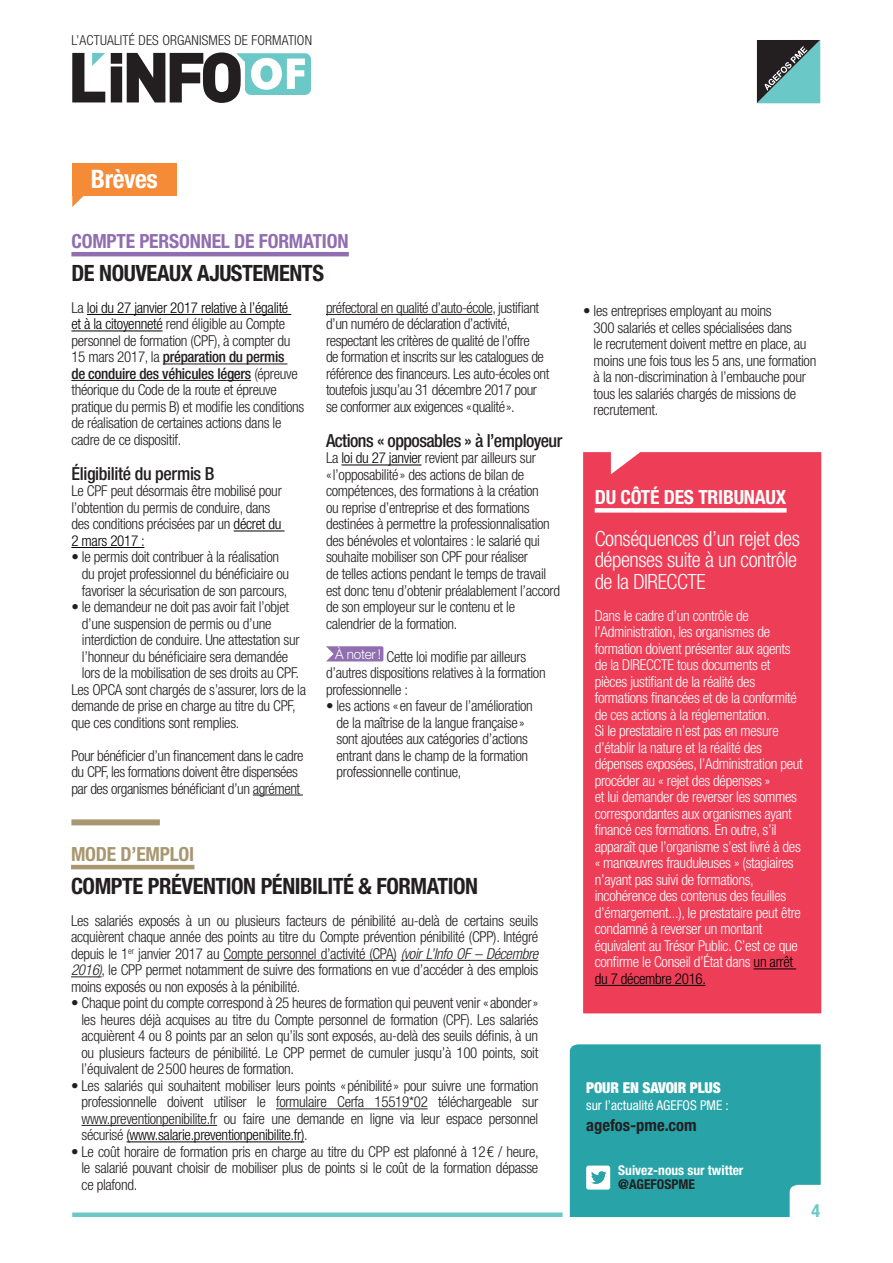
<style>
.page{position:relative;width:893px;height:1263px;background:#fff}
.page>*{position:absolute;margin:0;border:0;box-sizing:border-box;transform-origin:0 0}
.t1{font:700 condensed 25.5px "Helvetica Neue LT Std";letter-spacing:-.015em;color:#fff}
.t2{font:700 condensed 22.5px "Helvetica Neue LT Std";letter-spacing:-.02em;color:#231f20}
.t3{font:300 condensed 21px/21.8px "Helvetica Neue LT Std";letter-spacing:-.02em;color:#fff}
.t4{font:700 condensed 19.5px "Helvetica Neue LT Std";letter-spacing:-.01em;color:#906eb0}
.t5{font:700 condensed 19.5px "Helvetica Neue LT Std";letter-spacing:-.01em;color:#fff}
.t6{font:700 condensed 19.5px "Helvetica Neue LT Std";letter-spacing:-.01em;color:#a89770}
.t7{font:500 condensed 18px "Helvetica Neue LT Std";letter-spacing:-.03em;color:#231f20}
.t8{font:700 condensed 18px "Helvetica Neue LT Std";color:#6ac8c7}
.t9{font:700 condensed 16.5px "Helvetica Neue LT Std";color:#231f20}
.t10{font:300 condensed 15px/16.5px "Helvetica Neue LT Std";letter-spacing:-.02em;color:#231f20}
.t11{font:300 condensed 15px/16.5px "Helvetica Neue LT Std";letter-spacing:-.02em;color:#fff}
.t12{font:900 condensed 15px "Helvetica Neue LT Std";letter-spacing:-.01em;color:#fff}
.t13{font:300 condensed 13.65px "Helvetica Neue LT Std";letter-spacing:.01em;color:#231f20}
.t14{font:condensed 13.5px "Helvetica Neue LT Std";color:#fff}
.t15{font:700 condensed 13.5px "Helvetica Neue LT Std";color:#fff}
.t16{font:700 condensed 13.5px "Helvetica Neue LT Std";color:#231f20}
.s1{color:#000}
.s2{font-weight:500}
.s3{font-stretch:normal;font-size:13.5px;color:#fff}
.s4{font-style:italic}
</style>
<div class="page">
<svg style="left:72px;top:53px;width:33px;height:49px"></svg>
<div style="left:245px;top:53px;width:66px;height:42px;background:#6ac8c7;border-radius:6px"></div>
<svg style="left:111px;top:52px;width:194px;height:51px"></svg>
<div style="left:72px;top:1212px;width:491px;height:5px;background:#6ac8c7"></div>
<svg style="left:757px;top:40px;width:63px;height:63px;background:#507d7d"></svg>
<div style="left:570px;top:1044px;width:251px;height:173px;background:#28a3a7"></div>
<svg style="left:72px;top:195px;width:14px;height:12px"></svg>
<div style="left:72px;top:163px;width:104px;height:32px;background:#f58b37"></div>
<hr style="left:71px;top:252px;width:278px;height:4px;background:#906eb0">
<hr style="left:87px;top:314px;width:204px;height:1px;background:#000">
<hr style="left:71px;top:331px;width:92px;height:1px;background:#000">
<hr style="left:163px;top:364px;width:124px;height:1px;background:#231f20">
<hr style="left:71px;top:380px;width:180px;height:1px;background:#231f20">
<hr style="left:234px;top:531px;width:50px;height:1px;background:#000">
<hr style="left:71px;top:547px;width:73px;height:1px;background:#000">
<hr style="left:253px;top:795px;width:50px;height:1px;background:#231f20">
<hr style="left:326px;top:314px;width:166px;height:1px;background:#231f20">
<hr style="left:341px;top:465px;width:80px;height:1px;background:#000">
<svg style="left:326px;top:646px;width:57px;height:15px"></svg>
<hr style="left:71px;top:865px;width:123px;height:4px;background:#a89770">
<hr style="left:224px;top:960px;width:172px;height:1px;background:#231f20">
<hr style="left:401px;top:960px;width:137px;height:1px;background:#231f20">
<hr style="left:71px;top:976px;width:31px;height:1px;background:#231f20">
<hr style="left:276px;top:1108px;width:152px;height:1px;background:#231f20">
<hr style="left:82px;top:1125px;width:135px;height:1px;background:#231f20">
<hr style="left:127px;top:1141px;width:177px;height:1px;background:#000">
<div style="left:583px;top:452px;width:238px;height:561px;background:#ee3d56"></div>
<div style="left:595px;top:508px;width:192px;height:5px;background:#fff"></div>
<hr style="left:754px;top:968px;width:42px;height:1px;background:#000">
<hr style="left:595px;top:985px;width:110px;height:1px;background:#000">
<div style="left:71px;top:819px;width:89px;height:6px;background:#a89770"></div>
<p class="t13" style="left:71px;top:33px;width:242px">L’ACTUALITÉ DES ORGANISMES DE FORMATION</p>
<h1 class="t1" style="left:91px;top:164px;width:69px">Brèves</h1>
<h3 class="t4" style="left:71px;top:229px;width:279px">COMPTE PERSONNEL DE FORMATION</h3>
<h2 class="t2" style="left:71px;top:260px;width:254px">DE NOUVEAUX AJUSTEMENTS</h2>
<p class="t10" style="left:71px;top:299px;width:234px">La <span class="s1">loi du 27 janvier 2017 relative à l’égalité<br>et à la citoyenneté</span> rend éligible au Compte personnel de formation (CPF), à compter du 15 mars 2017, la <span class="s2">préparation du permis<br>de conduire des véhicules légers</span> (épreuve théorique du Code de la route et épreuve pratique du permis B) et modifie les conditions de réalisation de certaines actions dans le cadre de ce dispositif.</p>
<p class="t7" style="left:71px;top:463px;width:145px">Éligibilité du permis B</p>
<p class="t10" style="left:71px;top:483px;width:212px">Le CPF peut désormais être mobilisé pour l’obtention du permis de conduire, dans des conditions précisées par un <span class="s1">décret du 2 mars 2017 :</span></p>
<p class="t10" style="left:82px;top:549px;width:209px;text-indent:-10px">• le permis doit contribuer à la réalisation du projet professionnel du bénéficiaire ou favoriser la sécurisation de son parcours,</p>
<p class="t10" style="left:71px;top:598px;width:219px">• le demandeur ne doit pas avoir fait l’objet</p>
<p class="t10" style="left:82px;top:615px;width:191px">d’une suspension de permis ou d’une</p>
<p class="t10" style="left:82px;top:631px;width:219px">interdiction de conduire. Une attestation sur</p>
<p class="t10" style="left:82px;top:648px;width:208px">l’honneur du bénéficiaire sera demandée</p>
<p class="t10" style="left:82px;top:664px;width:219px">lors de la mobilisation de ses droits au CPF.</p>
<p class="t10" style="left:71px;top:681px;width:236px">Les OPCA sont chargés de s’assurer, lors de la</p>
<p class="t10" style="left:71px;top:697px;width:226px">demande de prise en charge au titre du CPF,</p>
<p class="t10" style="left:71px;top:714px;width:170px">que ces conditions sont remplies.</p>
<p class="t10" style="left:71px;top:747px;width:234px">Pour bénéficier d’un financement dans le cadre du CPF, les formations doivent être dispensées par des organismes bénéficiant d’un agrément</p>
<p class="t10" style="left:326px;top:299px;width:225px">préfectoral en qualité d’auto-école, justifiant d’un numéro de déclaration d’activité, respectant les critères de qualité de l’offre<br>de formation et inscrits sur les catalogues de référence des financeurs. Les auto-écoles ont toutefois jusqu’au 31 décembre 2017 pour se conformer aux exigences «qualité».</p>
<p class="t7" style="left:326px;top:430px;width:238px">Actions « opposables » à l’employeur</p>
<p class="t10" style="left:326px;top:450px;width:236px">La <span class="s1">loi du 27 janvier</span> revient par ailleurs sur «l’opposabilité» des actions de bilan de compétences, des formations à la création<br>ou reprise d’entreprise et des formations destinées à permettre la professionnalisation des bénévoles et volontaires : le salarié qui souhaite mobiliser son CPF pour réaliser<br>de telles actions pendant le temps de travail est donc tenu d’obtenir préalablement l’accord de son employeur sur le contenu et le calendrier de la formation.</p>
<p class="t10" style="left:326px;top:648px;width:221px;text-indent:9px"><span class="s3">À noter !</span> Cette loi modifie par ailleurs d’autres dispositions relatives à la formation professionnelle :</p>
<p class="t10" style="left:336px;top:697px;width:198px;text-indent:-10px">• les actions «en faveur de l’amélioration de la maîtrise de la langue française» sont ajoutées aux catégories d’actions entrant dans le champ de la formation professionnelle continue,</p>
<h3 class="t6" style="left:71px;top:842px;width:125px">MODE D’EMPLOI</h3>
<h2 class="t2" style="left:71px;top:873px;width:409px">COMPTE PRÉVENTION PÉNIBILITÉ &amp; FORMATION</h2>
<p class="t10" style="left:71px;top:912px;width:469px;text-align:justify">Les salariés exposés à un ou plusieurs facteurs de pénibilité au-delà de certains seuils acquièrent chaque année des points au titre du Compte prévention pénibilité (CPP). Intégré depuis le 1<sup>er</sup> janvier 2017 au Compte personnel d’activité (CPA) <span class="s4">(voir L’Info OF – Décembre 2016)</span>, le CPP permet notamment de suivre des formations en vue d’accéder à des emplois moins exposés ou non exposés à la pénibilité.</p>
<p class="t10" style="left:82px;top:995px;width:458px;text-align:justify;text-indent:-11px">• Chaque point du compte correspond à 25 heures de formation qui peuvent venir «abonder» les heures déjà acquises au titre du Compte personnel de formation (CPF). Les salariés acquièrent 4 ou 8 points par an selon qu’ils sont exposés, au-delà des seuils définis, à un ou plusieurs facteurs de pénibilité. Le CPP permet de cumuler jusqu’à 100 points, soit l’équivalent de 2500 heures de formation.</p>
<p class="t10" style="left:82px;top:1077px;width:458px;text-align:justify;text-indent:-11px">• Les salariés qui souhaitent mobiliser leurs points «pénibilité» pour suivre une formation professionnelle doivent utiliser le formulaire Cerfa 15519*02 téléchargeable sur www.preventionpenibilite.fr ou faire une demande en ligne via leur espace personnel sécurisé <span class="s1">(www.salarie.preventionpenibilite.fr)</span>.</p>
<p class="t10" style="left:82px;top:1143px;width:459px;text-align:justify;text-indent:-10px">• Le coût horaire de formation pris en charge au titre du CPP est plafonné à 12€ / heure, le salarié pouvant choisir de mobiliser plus de points si le coût de la formation dépasse ce plafond.</p>
<p class="t10" style="left:594px;top:303px;width:224px;text-indent:-10px">• les entreprises employant au moins<br>300 salariés et celles spécialisées dans<br>le recrutement doivent mettre en place, au moins une fois tous les 5 ans, une formation à la non-discrimination à l’embauche pour tous les salariés chargés de missions de recrutement.</p>
<h3 class="t5" style="left:595px;top:485px;width:193px">DU CÔTÉ DES TRIBUNAUX</h3>
<h3 class="t3" style="left:595px;top:527px;width:207px">Conséquences d’un rejet des dépenses suite à un contrôle de la DIRECCTE</h3>
<p class="t11" style="left:595px;top:607px;width:210px">Dans le cadre d’un contrôle de l’Administration, les organismes de formation doivent présenter aux agents de la DIRECCTE tous documents et pièces justifiant de la réalité des formations financées et de la conformité de ces actions à la réglementation.<br>Si le prestataire n’est pas en mesure d’établir la nature et la réalité des dépenses exposées, l’Administration peut procéder au « rejet des dépenses »<br>et lui demander de reverser les sommes correspondantes aux organismes ayant financé ces formations. En outre, s’il apparaît que l’organisme s’est livré à des « manœuvres frauduleuses » (stagiaires n’ayant pas suivi de formations, incohérence des contenus des feuilles d’émargement...), le prestataire peut être condamné à reverser un montant équivalent au Trésor Public. C’est ce que confirme le Conseil d’État dans <span class="s1">un arrêt du 7 décembre 2016.</span></p>
<p class="t12" style="left:586px;top:1079px;width:136px">POUR EN SAVOIR PLUS</p>
<p class="t14" style="left:586px;top:1097px;width:144px">sur l’actualité AGEFOS PME :</p>
<p class="t9" style="left:586px;top:1115px;width:112px">agefos-pme.com</p>
<p class="t15" style="left:618px;top:1162px;width:127px">Suivez-nous sur twitter</p>
<p class="t16" style="left:618px;top:1175px;width:78px">@AGEFOSPME</p>
<p class="t8" style="left:812px;top:1199px;width:10px">4</p>
</div>
